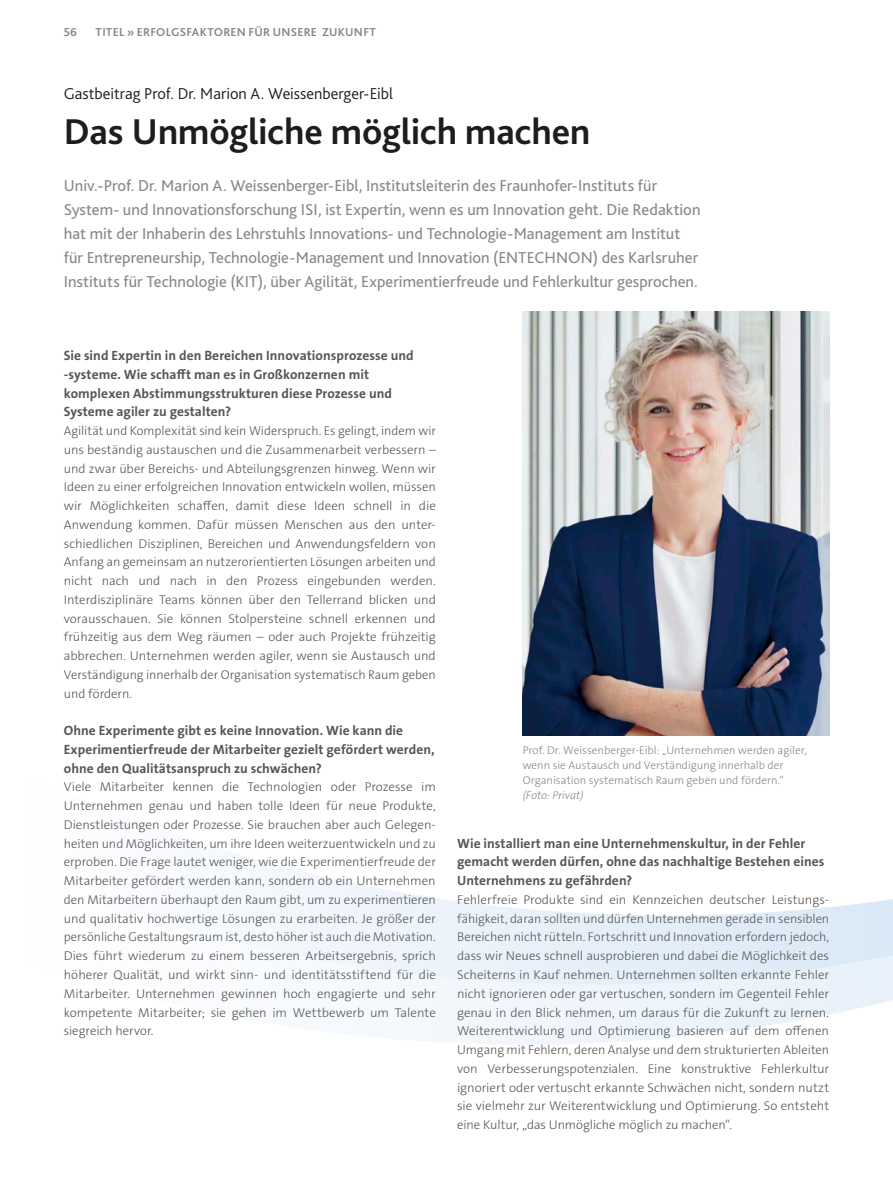
<style>
.page{position:relative;width:893px;height:1191px;background:#fff}
.page>*{position:absolute;margin:0;border:0;box-sizing:border-box;transform-origin:0 0}
.t1{font:700 37.5px "Bliss 2";letter-spacing:-.01em;color:#1d1d1b}
.t2{font:16.5px/24px "Bliss 2";color:#878787}
.t3{font:300 16.5px "Bliss 2";color:#1d1d1b}
.t4{font:700 13.5px/18.8px "The Sans B W7";letter-spacing:.005em;color:#575756}
.t5{font:300 12.75px/18.8px "The Sans B W3";letter-spacing:-.005em;color:#575756;text-align:justify}
.t6{font:700 12px "Bliss 2";letter-spacing:.02em;color:#878787}
.t7{font:300 11.25px/15px "The Sans B W3";color:#878787}
.t8{font:italic 300 11.25px "The Sans B W3";letter-spacing:.005em;color:#878787}
</style>
<div class="page">
<svg style="left:400px;top:984px;width:493px;height:60px"></svg>
<svg style="left:251px;top:498px;width:642px;height:486px"></svg>
<img style="left:523px;top:312px;width:306px;height:423px">
<p class="t6" style="left:64px;top:25px;width:15px">56</p>
<p class="t6" style="left:96px;top:25px;width:56px">TITEL » ERFOLGSFA</p>
<p class="t6" style="left:200px;top:25px;width:17px">KTOREN</p>
<p class="t6" style="left:248px;top:25px;width:33px">FÜR UNSERE</p>
<p class="t6" style="left:322px;top:25px;width:32px">ZU KUNFT</p>
<p class="t3" style="left:64px;top:83px;width:331px">Gastbeitrag Prof. Dr. Marion A. Weissenberger-Eibl</p>
<h1 class="t1" style="left:64px;top:108px;width:528px">DAS UNMÖGLICHE MÖGLICH MACHEN</h1>
<p class="t2" style="left:64px;top:174px;width:638px">Univ.-Prof. Dr. Marion A. Weissenberger-Eibl, Institutsleiterin des Fraunhofer-Instituts für System- und Innovationsforschung ISI, ist Expertin, wenn es um Innovation geht. Die Redaktion hat mit der Inhaberin des Lehrstuhls Innovations- und Technologie-Management am Institut für Entrepreneurship, Technologie-Management und Innovation (ENTECHNON) des Karlsruher Instituts für Technologie (KIT), über Agilität, Experimentierfreude und Fehlerkultur gesprochen.</p>
<p class="t4" style="left:64px;top:346px;width:351px">Sie sind Expertin in den Bereichen Innovationsprozesse und -systeme. Wie schafft man es in Großkonzernen mit komplexen Abstimmungsstrukturen diese Prozesse und Systeme agiler zu gestalten?</p>
<p class="t5" style="left:64px;top:421px;width:374px">Agilität und Komplexität sind kein Widerspruch. Es gelingt, indem wir uns beständig austauschen und die Zusammenarbeit verbessern – und zwar über Bereichs- und Abteilungsgrenzen hinweg. Wenn wir Ideen zu einer erfolgreichen Innovation entwickeln wollen, müssen wir Möglichkeiten schaffen, damit diese Ideen schnell in die Anwendung kommen. Dafür müssen Menschen aus den unter&shy;schiedlichen Disziplinen, Bereichen und Anwendungsfeldern von Anfang an gemeinsam an nutzerorientierten Lösungen arbeiten und nicht nach und nach in den Prozess eingebunden werden.<br>Interdisziplinäre Teams können über den Tellerrand blicken und vorausschauen. Sie können Stolpersteine schnell erkennen und frühzeitig aus dem Weg räumen – oder auch Projekte frühzeitig abbrechen. Unternehmen werden agiler, wenn sie Austausch und Verständigung innerhalb der Organisation systematisch Raum geben und fördern.</p>
<p class="t4" style="left:64px;top:721px;width:372px">Ohne Experimente gibt es keine Innovation. Wie kann die<br>Experimentierfreude der Mitarbeiter gezielt gefördert werden, ohne den Qualitätsanspruch zu schwächen?</p>
<p class="t5" style="left:64px;top:778px;width:374px">Viele Mitarbeiter kennen die Technologien oder Prozesse im Unternehmen genau und haben tolle Ideen für neue Produkte, Dienstleistungen oder Prozesse. Sie brauchen aber auch Gelegen&shy;heiten und Möglichkeiten, um ihre Ideen weiterzuentwickeln und zu erproben. Die Frage lautet weniger, wie die Experimentierfreude der Mitarbeiter gefördert werden kann, sondern ob ein Unternehmen den Mitarbeitern überhaupt den Raum gibt, um zu experimentieren und qualitativ hochwertige Lösungen zu erarbeiten. Je größer der persönliche Gestaltungsraum ist, desto höher ist auch die Motivation.<br>Dies führt wiederum zu einem besseren Arbeitsergebnis, sprich höherer Qualität, und wirkt sinn- und identitätsstiftend für die Mitarbeiter. Unternehmen gewinnen hoch engagierte und sehr kompetente Mitarbeiter; sie gehen im Wettbewerb um Talente siegreich hervor.</p>
<p class="t7" style="left:523px;top:742px;width:285px">Prof. Dr. Weissenberger-Eibl: „Unternehmen werden agiler, wenn sie Austausch und Verständigung innerhalb der<br>Organisation systematisch Raum geben und fördern.“</p>
<p class="t8" style="left:523px;top:788px;width:62px">(Foto: Privat)</p>
<p class="t4" style="left:457px;top:834px;width:369px">Wie installiert man eine Unternehmenskultur, in der Fehler gemacht werden dürfen, ohne das nachhaltige Bestehen eines<br>Unternehmens zu gefährden?</p>
<p class="t5" style="left:457px;top:890px;width:374px">Fehlerfreie Produkte sind ein Kennzeichen deutscher Leistungs&shy;fähigkeit, daran sollten und dürfen Unternehmen gerade in sensiblen Bereichen nicht rütteln. Fortschritt und Innovation erfordern jedoch, dass wir Neues schnell ausprobieren und dabei die Möglichkeit des Scheiterns in Kauf nehmen. Unternehmen sollten erkannte Fehler nicht ignorieren oder gar vertuschen, sondern im Gegenteil Fehler genau in den Blick nehmen, um daraus für die Zukunft zu lernen.<br>Weiterentwicklung und Optimierung basieren auf dem offenen Umgang mit Fehlern, deren Analyse und dem strukturierten Ableiten von Verbesserungspotenzialen. Eine konstruktive Fehlerkultur ignoriert oder vertuscht erkannte Schwächen nicht, sondern nutzt sie vielmehr zur Weiterentwicklung und Optimierung. So entsteht eine Kultur, „das Unmögliche möglich zu machen“.</p>
</div>
